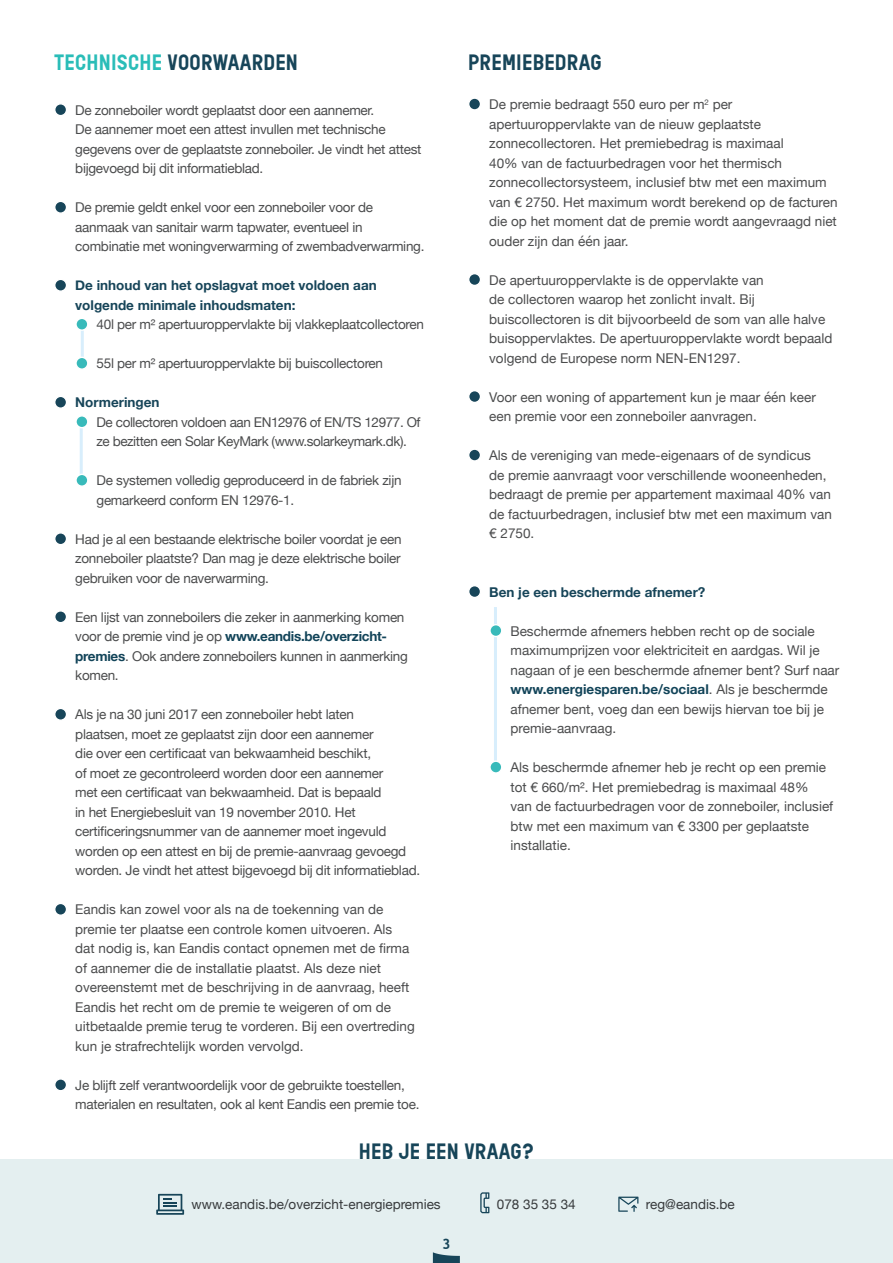
<style>
.page{position:relative;width:893px;height:1263px;background:#fff}
.page>*{position:absolute;margin:0;border:0;box-sizing:border-box;transform-origin:0 0}
.t1{font:700 21px "Reglo";letter-spacing:.01em;color:#174559}
.t2{font:700 14.4px "Trebuchet MS";color:#174559}
.t3{font:13.5px/19.5px "Helvetica Neue";color:#4b4c4d}
.t4{font:13.5px/19.5px "Helvetica Neue";letter-spacing:-.02em;color:#4b4c4d}
.t5{font:700 13.5px/19.5px "Helvetica Neue";color:#174559}
.t6{font:13.5px/19.5px "Helvetica Neue";letter-spacing:-.03em;color:#4b4c4d}
.t7{font:13.5px "Helvetica Neue";color:#373a3c}
.s1{color:#2abdb8}
.s2{font-weight:700;color:#124459}
</style>
<div class="page">
<div style="left:0;top:1160px;width:893px;height:103px;background:#e4eff0"></div>
<svg style="left:156px;top:1194px;width:28px;height:21px"></svg>
<svg style="left:480px;top:1192px;width:9px;height:21px"></svg>
<svg style="left:618px;top:1196px;width:20px;height:16px"></svg>
<hr style="left:494px;top:607px;width:3px;height:158px;background:#d8eefc">
<hr style="left:80px;top:425px;width:3px;height:55px;background:#d8eefc">
<hr style="left:81px;top:325px;width:3px;height:41px;background:#d8eefc">
<svg style="left:55px;top:104px;width:12px;height:12px"></svg>
<div style="left:54px;top:103px;width:13px;height:13px;border:1px solid #fff;border-radius:50%"></div>
<svg style="left:55px;top:201px;width:12px;height:12px"></svg>
<div style="left:54px;top:201px;width:13px;height:13px;border:1px solid #fff;border-radius:50%"></div>
<svg style="left:55px;top:279px;width:12px;height:12px"></svg>
<div style="left:54px;top:279px;width:13px;height:13px;border:1px solid #fff;border-radius:50%"></div>
<svg style="left:76px;top:318px;width:12px;height:12px"></svg>
<div style="left:75px;top:318px;width:14px;height:13px;border:1px solid #fff;border-radius:50%"></div>
<svg style="left:76px;top:357px;width:12px;height:12px"></svg>
<div style="left:75px;top:357px;width:14px;height:13px;border:1px solid #fff;border-radius:50%"></div>
<svg style="left:55px;top:396px;width:12px;height:12px"></svg>
<div style="left:54px;top:396px;width:13px;height:13px;border:1px solid #fff;border-radius:50%"></div>
<svg style="left:76px;top:416px;width:12px;height:12px"></svg>
<div style="left:75px;top:415px;width:14px;height:13px;border:1px solid #fff;border-radius:50%"></div>
<svg style="left:76px;top:474px;width:12px;height:12px"></svg>
<div style="left:75px;top:474px;width:14px;height:13px;border:1px solid #fff;border-radius:50%"></div>
<div style="left:55px;top:533px;width:12px;height:12px;background:#174559;border-radius:50%"></div>
<div style="left:54px;top:532px;width:13px;height:13px;border:1px solid #fff;border-radius:50%"></div>
<div style="left:55px;top:611px;width:12px;height:12px;background:#174559;border-radius:50%"></div>
<div style="left:54px;top:610px;width:13px;height:13px;border:1px solid #fff;border-radius:50%"></div>
<svg style="left:55px;top:708px;width:12px;height:12px"></svg>
<div style="left:54px;top:708px;width:13px;height:13px;border:1px solid #fff;border-radius:50%"></div>
<svg style="left:55px;top:903px;width:12px;height:12px"></svg>
<div style="left:54px;top:903px;width:13px;height:13px;border:1px solid #fff;border-radius:50%"></div>
<svg style="left:55px;top:1079px;width:12px;height:12px"></svg>
<div style="left:54px;top:1078px;width:13px;height:13px;border:1px solid #fff;border-radius:50%"></div>
<svg style="left:469px;top:98px;width:11px;height:12px"></svg>
<div style="left:468px;top:97px;width:13px;height:14px;border:1px solid #fff;border-radius:50%"></div>
<div style="left:469px;top:274px;width:11px;height:11px;background:#174559;border-radius:50%"></div>
<div style="left:468px;top:273px;width:13px;height:13px;border:1px solid #fff;border-radius:50%"></div>
<div style="left:469px;top:391px;width:11px;height:11px;background:#174559;border-radius:50%"></div>
<div style="left:468px;top:390px;width:13px;height:13px;border:1px solid #fff;border-radius:50%"></div>
<svg style="left:469px;top:449px;width:11px;height:12px"></svg>
<div style="left:468px;top:448px;width:13px;height:14px;border:1px solid #fff;border-radius:50%"></div>
<div style="left:469px;top:586px;width:11px;height:11px;background:#174559;border-radius:50%"></div>
<div style="left:468px;top:585px;width:13px;height:13px;border:1px solid #fff;border-radius:50%"></div>
<div style="left:490px;top:625px;width:12px;height:11px;background:#38baba;border-radius:50%"></div>
<div style="left:489px;top:624px;width:13px;height:13px;border:1px solid #fff;border-radius:50%"></div>
<svg style="left:490px;top:761px;width:12px;height:12px"></svg>
<div style="left:489px;top:760px;width:13px;height:14px;border:1px solid #fff;border-radius:50%"></div>
<svg style="left:433px;top:1252px;width:27px;height:11px"></svg>
<p class="t1" style="left:54px;top:50px;width:245px"><span class="s1">TECHNISCHE</span> VOORWAARDEN</p>
<p class="t4" style="left:75px;top:101px;width:348px">De zonneboiler wordt geplaatst door een aannemer.<br>De aannemer moet een attest invullen met technische gegevens over de geplaatste zonneboiler. Je vindt het attest bijgevoegd bij dit informatieblad.</p>
<p class="t4" style="left:75px;top:199px;width:351px">De premie geldt enkel voor een zonneboiler voor de aanmaak van sanitair warm tapwater, eventueel in combinatie met woningverwarming of zwembadverwarming.</p>
<p class="t5" style="left:75px;top:276px;width:303px">De inhoud van het opslagvat moet voldoen aan volgende minimale inhoudsmaten:</p>
<p class="t4" style="left:97px;top:316px;width:329px">40l per m² apertuuroppervlakte bij vlakkeplaatcollectoren</p>
<p class="t4" style="left:97px;top:355px;width:288px">55l per m² apertuuroppervlakte bij buiscollectoren</p>
<p class="t5" style="left:75px;top:393px;width:86px">Normeringen</p>
<p class="t6" style="left:97px;top:413px;width:326px">De collectoren voldoen aan EN12976 of EN/TS 12977. Of ze bezitten een Solar KeyMark (www.solarkeymark.dk).</p>
<p class="t4" style="left:97px;top:472px;width:307px">De systemen volledig geproduceerd in de fabriek zijn gemarkeerd conform EN 12976-1.</p>
<p class="t3" style="left:75px;top:530px;width:328px;text-align:justify">Had je al een bestaande elektrische boiler voordat je een zonneboiler plaatste? Dan mag je deze elektrische boiler gebruiken voor de naverwarming.</p>
<p class="t4" style="left:75px;top:608px;width:334px">Een lijst van zonneboilers die zeker in aanmerking komen voor de premie vind je op <span class="s2">www.eandis.be/overzicht&shy;premies</span>. Ook andere zonneboilers kunnen in aanmerking komen.</p>
<p class="t4" style="left:75px;top:706px;width:346px">Als je na 30 juni 2017 een zonneboiler hebt laten<br>plaatsen, moet ze geplaatst zijn door een aannemer<br>die over een certificaat van bekwaamheid beschikt,<br>of moet ze gecontroleerd worden door een aannemer<br>met een certificaat van bekwaamheid. Dat is bepaald<br>in het Energiebesluit van 19 november 2010. Het certificeringsnummer van de aannemer moet ingevuld worden op een attest en bij de premie-aanvraag gevoegd worden. Je vindt het attest bijgevoegd bij dit informatieblad.</p>
<p class="t3" style="left:75px;top:901px;width:341px">Eandis kan zowel voor als na de toekenning van de premie ter plaatse een controle komen uitvoeren. Als dat nodig is, kan Eandis contact opnemen met de firma of aannemer die de installatie plaatst. Als deze niet overeenstemt met de beschrijving in de aanvraag, heeft Eandis het recht om de premie te weigeren of om de uitbetaalde premie terug te vorderen. Bij een overtreding kun je strafrechtelijk worden vervolgd.</p>
<p class="t4" style="left:75px;top:1076px;width:346px">Je blijft zelf verantwoordelijk voor de gebruikte toestellen, materialen en resultaten, ook al kent Eandis een premie toe.</p>
<p class="t1" style="left:468px;top:50px;width:135px">PREMIEBEDRAG</p>
<p class="t3" style="left:489px;top:95px;width:350px">De premie bedraagt 550 euro per m<sup>2</sup> per apertuuroppervlakte van de nieuw geplaatste zonnecollectoren. Het premiebedrag is maximaal<br>40% van de factuurbedragen voor het thermisch zonnecollectorsysteem, inclusief btw met een maximum van € 2750. Het maximum wordt berekend op de facturen die op het moment dat de premie wordt aangevraagd niet ouder zijn dan één jaar.</p>
<p class="t3" style="left:489px;top:271px;width:345px">De apertuuroppervlakte is de oppervlakte van<br>de collectoren waarop het zonlicht invalt. Bij buiscollectoren is dit bijvoorbeeld de som van alle halve buisoppervlaktes. De apertuuroppervlakte wordt bepaald volgend de Europese norm NEN-EN1297.</p>
<p class="t3" style="left:489px;top:388px;width:328px">Voor een woning of appartement kun je maar één keer een premie voor een zonneboiler aanvragen.</p>
<p class="t3" style="left:489px;top:446px;width:344px">Als de vereniging van mede-eigenaars of de syndicus<br>de premie aanvraagt voor verschillende wooneenheden, bedraagt de premie per appartement maximaal 40% van de factuurbedragen, inclusief btw met een maximum van € 2750.</p>
<p class="t5" style="left:489px;top:582px;width:218px">Ben je een beschermde afnemer?</p>
<p class="t3" style="left:510px;top:622px;width:330px">Beschermde afnemers hebben recht op de sociale maximumprijzen voor elektriciteit en aardgas. Wil je nagaan of je een beschermde afnemer bent? Surf naar <span class="s2">www.energiesparen.be/sociaal</span>. Als je beschermde afnemer bent, voeg dan een bewijs hiervan toe bij je premie-aanvraag.</p>
<p class="t3" style="left:510px;top:758px;width:324px">Als beschermde afnemer heb je recht op een premie tot € 660/m². Het premiebedrag is maximaal 48% van de factuurbedragen voor de zonneboiler, inclusief btw met een maximum van € 3300 per geplaatste installatie.</p>
<p class="t1" style="left:359px;top:1139px;width:177px">HEB JE EEN VRAAG?</p>
<p class="t7" style="left:192px;top:1194px;width:251px">www.eandis.be/overzicht-energiepremies</p>
<p class="t7" style="left:497px;top:1194px;width:80px">078 35 35 34</p>
<p class="t7" style="left:646px;top:1194px;width:90px">reg@eandis.be</p>
<p class="t2" style="left:442px;top:1234px;width:10px">3</p>
</div>
